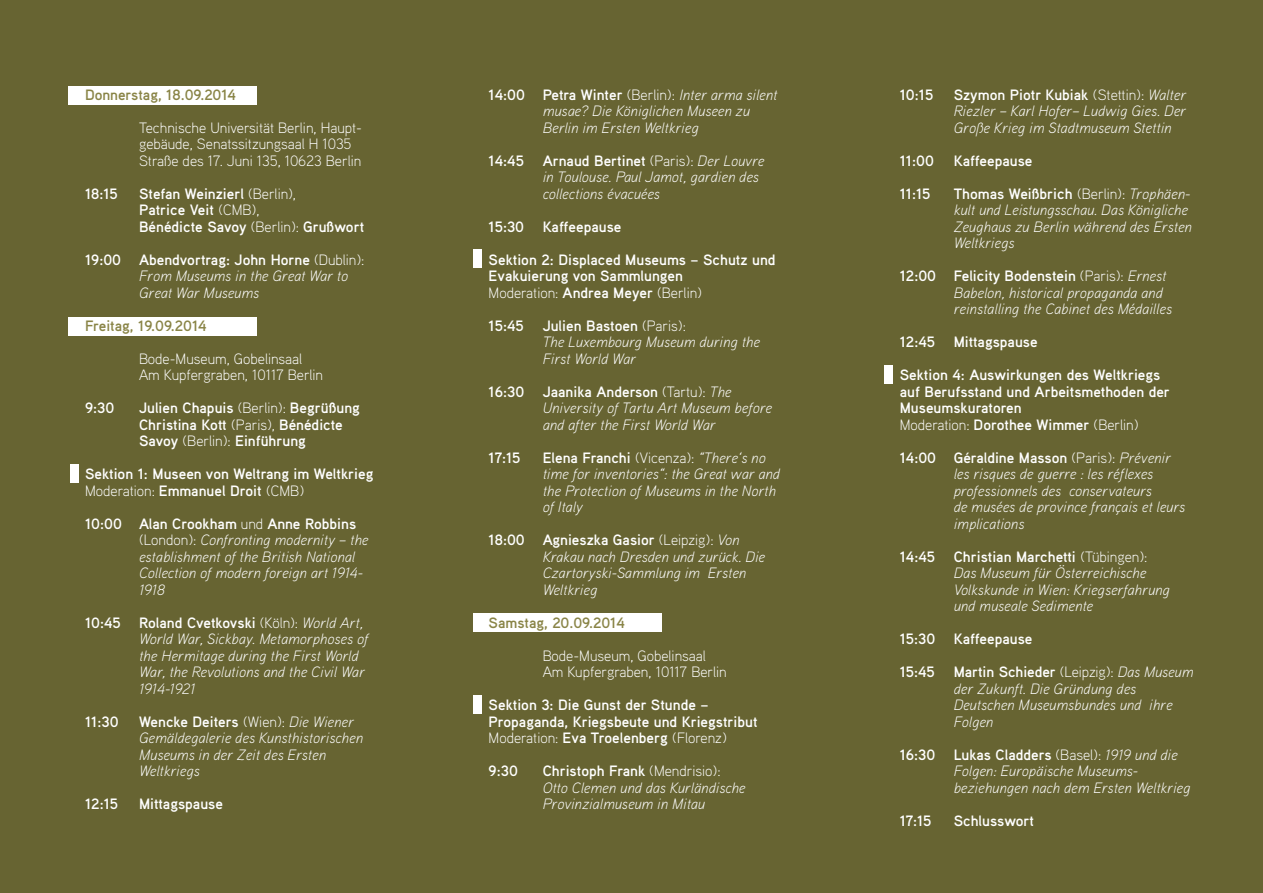
<style>
.page{position:relative;width:1263px;height:893px;background:#676432}
.page>*{position:absolute;margin:0;border:0;box-sizing:border-box;transform-origin:0 0}
.t1{font:italic 300 15px/16.5px "Aaux Pro";color:#fff}
.t2{font:700 15px/16.5px "Aaux Pro";color:#fff}
.t3{font:300 15px/16.5px "Aaux Pro";color:#fff}
.t4{font:700 15px "Aaux Pro";color:#898446}
.s1{font-weight:300}
.s2{font-weight:700;font-style:normal}
.s3{font-style:normal}
.s4{font-weight:700}
</style>
<div class="page">
<div style="left:68px;top:86px;width:189px;height:19px;background:#fff"></div>
<div style="left:68px;top:317px;width:189px;height:18px;background:#fff"></div>
<div style="left:473px;top:613px;width:189px;height:19px;background:#fff"></div>
<div style="left:70px;top:464px;width:9px;height:19px;background:#fff"></div>
<div style="left:473px;top:695px;width:8px;height:19px;background:#fff"></div>
<div style="left:473px;top:250px;width:8px;height:18px;background:#fff"></div>
<div style="left:884px;top:365px;width:8px;height:19px;background:#fff"></div>
<p class="t4" style="left:85px;top:85px;width:153px">Donnerstag, 18.09.2014</p>
<p class="t3" style="left:139px;top:119px;width:225px">Technische Universität Berlin, Haupt-</p>
<p class="t3" style="left:139px;top:135px;width:224px">gebäude, Senatssitzungsaal H 1035<br>Straße des 17. Juni 135, 10623 Berlin</p>
<p class="t2" style="left:85px;top:185px;width:34px">18:15</p>
<p class="t2" style="left:139px;top:185px;width:159px">Stefan Weinzierl <span class="s1">(Berlin),</span></p>
<p class="t2" style="left:139px;top:201px;width:122px">Patrice Veit <span class="s1">(CMB),</span></p>
<p class="t2" style="left:139px;top:218px;width:227px">Bénédicte Savoy <span class="s1">(Berlin):</span> Grußwort</p>
<p class="t1" style="left:139px;top:251px;width:227px;text-indent:-54px"><span class="s2">19:00 Abendvortrag: John Horne</span> <span class="s3">(Dublin):<br></span>From Museums in the Great War to<br>Great War Museums</p>
<p class="t4" style="left:85px;top:316px;width:123px">Freitag, 19.09.2014</p>
<p class="t3" style="left:139px;top:350px;width:165px">Bode-Museum, Gobelinsaal</p>
<p class="t3" style="left:139px;top:366px;width:186px">Am Kupfergraben, 10117 Berlin</p>
<p class="t2" style="left:85px;top:399px;width:31px">9:30</p>
<p class="t2" style="left:139px;top:399px;width:222px">Julien Chapuis <span class="s1">(Berlin):</span> Begrüßung</p>
<p class="t2" style="left:139px;top:416px;width:205px">Christina Kott <span class="s1">(Paris),</span> Bénédicte<br>Savoy <span class="s1">(Berlin):</span> Einführung</p>
<p class="t2" style="left:85px;top:465px;width:290px">Sektion 1: Museen von Weltrang im Weltkrieg</p>
<p class="t3" style="left:85px;top:482px;width:220px">Moderation: <span class="s4">Emmanuel Droit</span> (CMB)</p>
<p class="t1" style="left:139px;top:515px;width:231px;text-indent:-54px"><span class="s2">10:00 Alan Crookham</span> <span class="s3">und</span> <span class="s2">Anne Robbins </span><span class="s3">(London):</span> Confronting modernity – the establishment of the British National<br>Collection of modern foreign art 1914-<br>1918</p>
<p class="t1" style="left:139px;top:614px;width:231px;text-indent:-54px"><span class="s2">10:45 Roland Cvetkovski</span> <span class="s3">(Köln):</span> World Art,<br>World War, Sickbay. Metamorphoses of</p>
<p class="t1" style="left:139px;top:647px;width:227px">the Hermitage during the First World<br>War, the Revolutions and the Civil War<br>1914-1921</p>
<p class="t2" style="left:85px;top:713px;width:35px">11:30</p>
<p class="t1" style="left:139px;top:713px;width:225px"><span class="s2">Wencke Deiters</span> <span class="s3">(Wien):</span> Die Wiener<br>Gemäldegalerie des Kunsthistorischen<br>Museums in der Zeit des Ersten<br>Weltkriegs</p>
<p class="t2" style="left:85px;top:795px;width:35px">12:15</p>
<p class="t2" style="left:139px;top:795px;width:85px">Mittagspause</p>
<p class="t1" style="left:543px;top:86px;width:236px;text-indent:-54px"><span class="s2">14:00 Petra Winter</span> <span class="s3">(Berlin):</span> Inter arma silent musae? Die Königlichen Museen zu<br>Berlin im Ersten Weltkrieg</p>
<p class="t1" style="left:543px;top:152px;width:223px;text-indent:-54px"><span class="s2">14:45 Arnaud Bertinet</span> <span class="s3">(Paris):</span> Der Louvre in Toulouse. Paul Jamot, gardien des collections évacuées</p>
<p class="t2" style="left:489px;top:218px;width:134px">15:30 Kaffeepause</p>
<p class="t2" style="left:489px;top:251px;width:288px">Sektion 2: Displaced Museums – Schutz und<br>Evakuierung von Sammlungen</p>
<p class="t3" style="left:489px;top:284px;width:215px">Moderation: <span class="s4">Andrea Meyer</span> (Berlin)</p>
<p class="t2" style="left:489px;top:317px;width:37px">15:45</p>
<p class="t2" style="left:543px;top:317px;width:145px">Julien Bastoen <span class="s1">(Paris):</span></p>
<p class="t1" style="left:543px;top:333px;width:219px">The Luxembourg Museum during the<br>First World War</p>
<p class="t1" style="left:543px;top:383px;width:231px;text-indent:-54px"><span class="s2">16:30 Jaanika Anderson</span> <span class="s3">(Tartu):</span> The<br>University of Tartu Art Museum before and after the First World War</p>
<p class="t2" style="left:489px;top:449px;width:33px">17:15</p>
<p class="t1" style="left:543px;top:449px;width:239px"><span class="s2">Elena Franchi</span> <span class="s3">(Vicenza):</span> “There‘s no time for inventories“: the Great war and the Protection of Museums in the North of Italy</p>
<p class="t1" style="left:543px;top:531px;width:224px;text-indent:-54px"><span class="s2">18:00 Agnieszka Gasior</span> <span class="s3">(Leipzig):</span> Von<br>Krakau nach Dresden und zurück. Die<br>Czartoryski-Sammlung im Ersten<br>Weltkrieg</p>
<p class="t4" style="left:489px;top:613px;width:138px">Samstag, 20.09.2014</p>
<p class="t3" style="left:543px;top:647px;width:165px">Bode-Museum, Gobelinsaal</p>
<p class="t3" style="left:543px;top:663px;width:186px">Am Kupfergraben, 10117 Berlin</p>
<p class="t2" style="left:489px;top:696px;width:270px">Sektion 3: Die Gunst der Stunde –<br>Propaganda, Kriegsbeute und Kriegstribut</p>
<p class="t3" style="left:489px;top:729px;width:240px">Moderation: <span class="s4">Eva Troelenberg</span> (Florenz)</p>
<p class="t2" style="left:489px;top:762px;width:31px">9:30</p>
<p class="t2" style="left:543px;top:762px;width:179px">Christoph Frank <span class="s1">(Mendrisio):</span></p>
<p class="t1" style="left:543px;top:779px;width:204px">Otto Clemen und das Kurländische</p>
<p class="t1" style="left:543px;top:795px;width:164px">Provinzialmuseum in Mitau</p>
<p class="t2" style="left:900px;top:86px;width:35px">10:15</p>
<p class="t1" style="left:954px;top:86px;width:234px;text-align:justify"><span class="s2">Szymon Piotr Kubiak</span> <span class="s3">(Stettin):</span> Walter Riezler – Karl Hofer– Ludwig Gies. Der Große Krieg im Stadtmuseum Stettin</p>
<p class="t2" style="left:900px;top:152px;width:36px">11:00</p>
<p class="t2" style="left:954px;top:152px;width:80px">Kaffeepause</p>
<p class="t2" style="left:900px;top:185px;width:32px">11:15</p>
<p class="t1" style="left:954px;top:185px;width:240px"><span class="s2">Thomas Weißbrich</span> <span class="s3">(Berlin):</span> Trophäen&shy;kult und Leistungsschau. Das Königliche<br>Zeughaus zu Berlin während des Ersten<br>Weltkriegs</p>
<p class="t1" style="left:954px;top:267px;width:220px;text-indent:-54px"><span class="s2">12:00 Felicity Bodenstein</span> <span class="s3">(Paris):</span> Ernest<br>Babelon, historical propaganda and reinstalling the Cabinet des Médailles</p>
<p class="t2" style="left:900px;top:333px;width:139px">12:45 Mittagspause</p>
<p class="t2" style="left:900px;top:366px;width:272px">Sektion 4: Auswirkungen des Weltkriegs auf Berufsstand und Arbeitsmethoden der<br>Museumskuratoren</p>
<p class="t3" style="left:900px;top:416px;width:240px">Moderation: <span class="s4">Dorothee Wimmer</span> (Berlin)</p>
<p class="t1" style="left:954px;top:449px;width:233px;text-indent:-54px"><span class="s2">14:00 Géraldine Masson</span> <span class="s3">(Paris):</span> Prévenir les risques de guerre : les réflexes professionnels des conservateurs<br>de musées de province français et leurs implications</p>
<p class="t2" style="left:900px;top:548px;width:249px">14:45 Christian Marchetti <span class="s1">(Tübingen):</span></p>
<p class="t1" style="left:954px;top:564px;width:218px">Das Museum für Österreichische<br>Volkskunde in Wien: Kriegserfahrung und museale Sedimente</p>
<p class="t2" style="left:900px;top:630px;width:134px">15:30 Kaffeepause</p>
<p class="t2" style="left:900px;top:663px;width:37px">15:45</p>
<p class="t1" style="left:954px;top:663px;width:241px"><span class="s2">Martin Schieder</span> <span class="s3">(Leipzig):</span> Das Museum der Zukunft. Die Gründung des<br>Deutschen Museumsbundes und ihre<br>Folgen</p>
<p class="t1" style="left:954px;top:746px;width:238px;text-indent:-54px"><span class="s2">16:30 Lukas Cladders</span> <span class="s3">(Basel):</span> 1919 und die<br>Folgen: Europäische Museums&shy;beziehungen nach dem Ersten Weltkrieg</p>
<p class="t2" style="left:900px;top:812px;width:33px">17:15</p>
<p class="t2" style="left:954px;top:812px;width:82px">Schlusswort</p>
</div>
